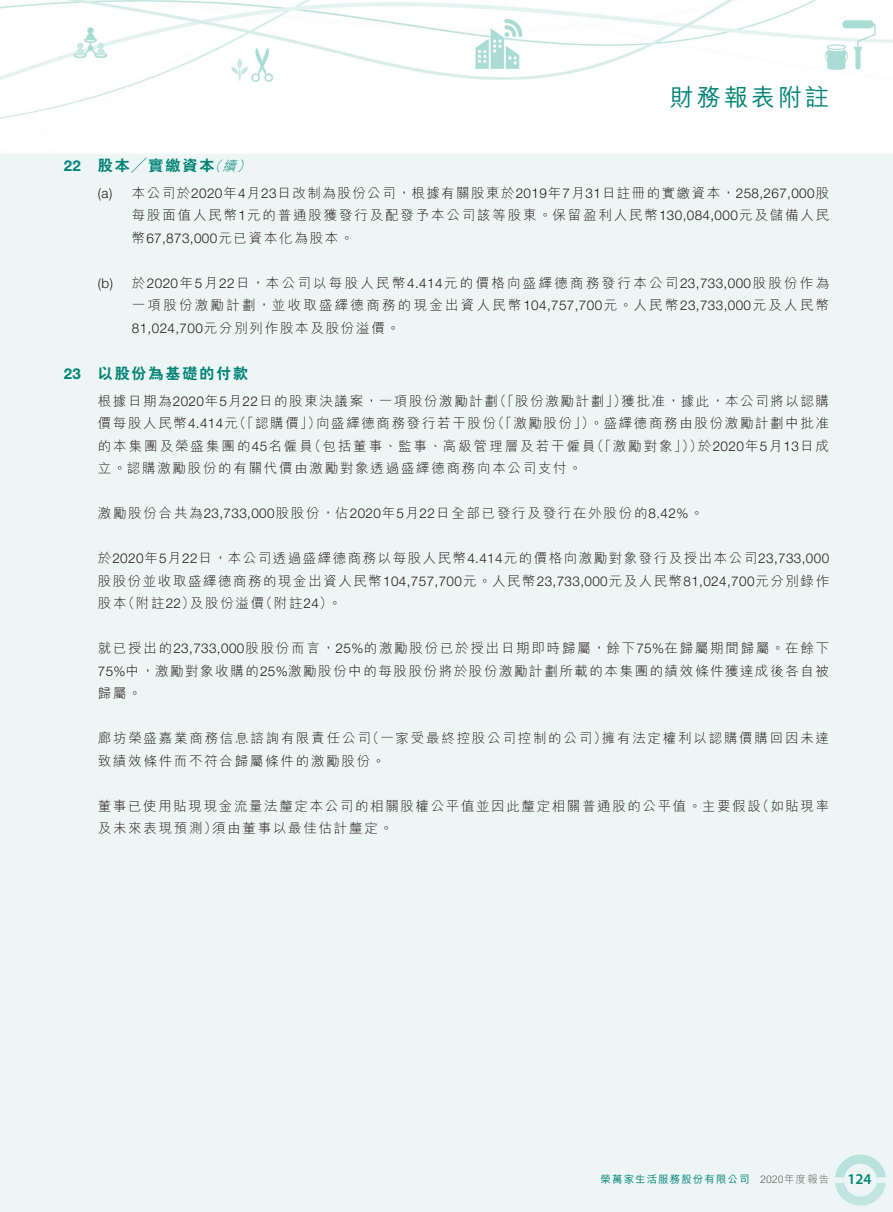
<style>
.page{position:relative;width:893px;height:1212px;background:#fff}
.page>*{position:absolute;margin:0;border:0;box-sizing:border-box;transform-origin:0 0}
.t1{font:500 24px "M Hei HK";letter-spacing:.13em;color:#008376}
.t2{font:800 15px "C Hei 2 HK";letter-spacing:.13em;color:#008376}
.t3{font:700 15px "Helvetica Neue LT Std";color:#008376}
.t4{font:600 15px "Myriad Pro";color:#008376}
.t5{font:300 13.5px/22.5px "M Hei HK";letter-spacing:.13em;color:#231916}
.t6{font:300 13.5px "M Hei HK";letter-spacing:.11em;color:#231916}
.t7{font:300 13.5px/22.5px "M Hei HK";letter-spacing:.165em;color:#231916}
.t8{font:300 13.5px "M Hei HK";letter-spacing:.17em;color:#231916}
.t9{font:300 13.5px "Helvetica Neue LT Std";letter-spacing:.03em;color:#231916}
.t10{font:italic 300 13.5px "M Hei HK";color:#008376}
.t11{font:500 10.5px "M Hei HK";letter-spacing:.1em;color:#008376}
.t12{font:300 10.5px "M Hei HK";letter-spacing:.05em;color:#595857}
.s1{font-family:"Helvetica Neue LT Std"}
.s2{font-family:"M Hei HK"}
</style>
<div class="page">
<h1 class="t1" style="left:670px;top:80px;width:161px">財務報表附註</h1>
<p class="t3" style="left:64px;top:156px;width:19px">22</p>
<p class="t3" style="left:64px;top:364px;width:19px">23</p>
<p class="t2" style="left:98px;top:158px;width:118px">股本╱實繳資本</p>
<p class="t10" style="left:222px;top:159px;width:19px">續</p>
<p class="t10" style="left:208px;top:159px;width:19px">（</p>
<p class="t10" style="left:237px;top:159px;width:19px">(</p>
<p class="t9" style="left:98px;top:184px;width:16px">a( )</p>
<p class="t9" style="left:98px;top:274px;width:17px">b( )</p>
<p class="t6" style="left:132px;top:186px;width:699px">本公司於<span class="s1">2020</span>年<span class="s1">4</span>月<span class="s1">23</span>日改制為股份公司，根據有關股東於<span class="s1">2019</span>年<span class="s1">7</span>月<span class="s1">31</span>日註冊的實繳資本，<span class="s1">258,267,000</span>股</p>
<p class="t5" style="left:132px;top:204px;width:699px">每股面值人民幣<span class="s1">1</span>元的普通股獲發行及配發予本公司該等股東。保留盈利人民幣<span class="s1">130,084,000</span>元及儲備人民幣<span class="s1">67,873,000</span>元已資本化為股本。</p>
<p class="t8" style="left:132px;top:276px;width:699px">於<span class="s1">2020</span>年<span class="s1">5</span>月<span class="s1">22</span>日，本公司以每股人民幣<span class="s1">4.414</span>元的價格向盛繹德商務發行本公司<span class="s1">23,733,000</span>股股份作為</p>
<p class="t7" style="left:132px;top:294px;width:699px">一項股份激勵計劃，並收取盛繹德商務的現金出資人民幣<span class="s1">104,757,700</span>元。人民幣<span class="s1">23,733,000</span>元及人民幣<br><span class="s1">81,024,700</span>元分別列作股本及股份溢價。</p>
<p class="t2" style="left:98px;top:366px;width:152px">以股份為基礎的付款</p>
<p class="t5" style="left:493px;top:389px;width:135px">（「股份激勵計劃」）</p>
<p class="t5" style="left:621px;top:389px;width:209px">獲批准，據此，本公司將以認購</p>
<p class="t5" style="left:491px;top:389px;width:340px;text-indent:-393px">根據日期為<span class="s1">2020</span>年<span class="s1">5</span>月<span class="s1">22</span>日的股東決議案，一項股份激勵計劃<br>（「激勵股份」）。盛繹德商務由股份激勵計劃中批准</p>
<p class="t5" style="left:233px;top:412px;width:90px">（「認購價」）</p>
<p class="t5" style="left:316px;top:412px;width:182px">向盛繹德商務發行若干股份</p>
<p class="t5" style="left:98px;top:412px;width:142px">價每股人民幣<span class="s1">4.414</span>元</p>
<p class="t5" style="left:308px;top:434px;width:289px">（包括董事、監事、高級管理層及若干僱員</p>
<p class="t5" style="left:591px;top:434px;width:114px">（「激勵對象」））</p>
<p class="t5" style="left:98px;top:434px;width:486px">的本集團及榮盛集團的<span class="s1">45</span>名僱員<br>立。認購激勵股份的有關代價由激勵對象透過盛繹德商務向本公司支付。</p>
<p class="t5" style="left:98px;top:502px;width:607px">激勵股份合共為<span class="s1">23,733,000</span>股股份，佔<span class="s1">2020</span>年<span class="s1">5</span>月<span class="s1">22</span>日全部已發行及發行在外股份的<span class="s1">8.42%</span>。</p>
<p class="t6" style="left:98px;top:551px;width:733px">於<span class="s1">2020</span>年<span class="s1">5</span>月<span class="s1">22</span>日，本公司透過盛繹德商務以每股人民幣<span class="s1">4.414</span>元的價格向激勵對象發行及授出本公司<span class="s1">23,733,000</span></p>
<p class="t5" style="left:98px;top:569px;width:733px">股股份並收取盛繹德商務的現金出資人民幣<span class="s1">104,757,700</span>元。人民幣<span class="s1">23,733,000</span>元及人民幣<span class="s1">81,024,700</span>元分別錄作</p>
<p class="t5" style="left:328px;top:592px;width:15px">。</p>
<p class="t9" style="left:698px;top:438px;width:133px"><span class="s2">於</span>2020<span class="s2">年</span>5<span class="s2">月</span>13<span class="s2">日成</span></p>
<p class="t5" style="left:121px;top:592px;width:75px">（附註<span class="s1">22</span>）</p>
<p class="t5" style="left:259px;top:592px;width:75px">（附註<span class="s1">24</span>(</p>
<p class="t5" style="left:190px;top:592px;width:76px">及股份溢價</p>
<p class="t5" style="left:98px;top:592px;width:30px">股本</p>
<p class="t5" style="left:98px;top:637px;width:733px;text-align:justify">就已授出的<span class="s1">23,733,000</span>股股份而言，<span class="s1">25%</span>的激勵股份已於授出日期即時歸屬，餘下<span class="s1">75%</span>在歸屬期間歸屬。在餘下<span class="s1">75%</span>中，激勵對象收購的<span class="s1">25%</span>激勵股份中的每股股份將於股份激勵計劃所載的本集團的績效條件獲達成後各自被歸屬。</p>
<p class="t5" style="left:602px;top:727px;width:229px">擁有法定權利以認購價購回因未達</p>
<p class="t5" style="left:98px;top:727px;width:289px">廊坊榮盛嘉業商務信息諮詢有限責任公司致績效條件而不符合歸屬條件的激勵股份。</p>
<p class="t5" style="left:366px;top:727px;width:243px">（一家受最終控股公司控制的公司）</p>
<p class="t5" style="left:756px;top:794px;width:75px">（如貼現率</p>
<p class="t5" style="left:212px;top:794px;width:550px;text-indent:-114px">董事已使用貼現現金流量法釐定本公司的相關股權公平值並因此釐定相關普通股的公平值。主要假設須由董事以最佳估計釐定。</p>
<p class="t5" style="left:98px;top:817px;width:121px">及未來表現預測）</p>
<p class="t11" style="left:601px;top:1172px;width:151px">榮萬家生活服務股份有限公司</p>
<p class="t12" style="left:760px;top:1174px;width:71px">2020年度報告</p>
<p class="t4" style="left:847px;top:1170px;width:26px">124</p>
</div>
